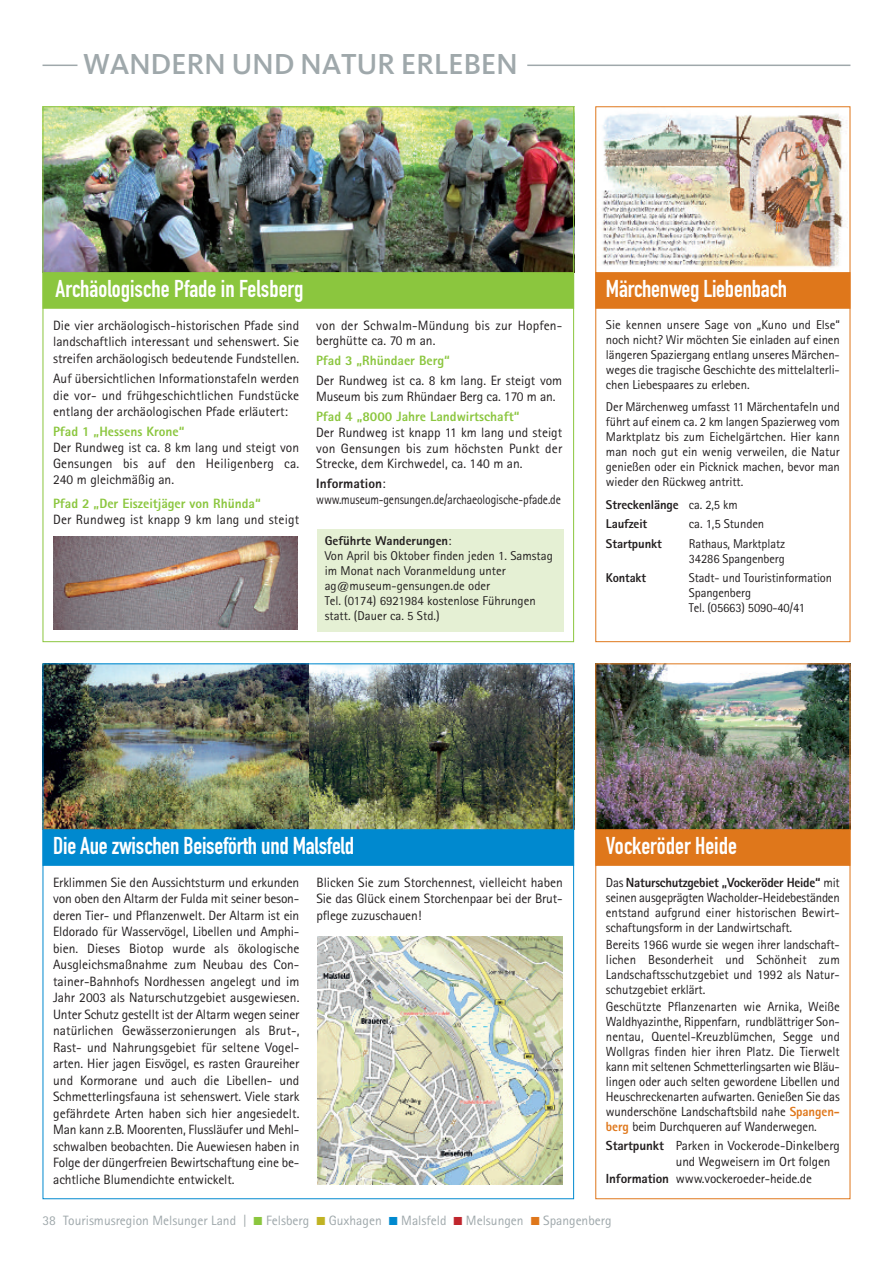
<style>
.page{position:relative;width:893px;height:1263px;background:#fff}
.page>*{position:absolute;margin:0;border:0;box-sizing:border-box;transform-origin:0 0}
.t1{font:500 30px "Kievit OT";letter-spacing:-.01em;color:#9fa8ab}
.t2{font:24px "DIN Engschrift";letter-spacing:-.01em;color:#fff}
.t3{font:13.5px/16.5px "Rotis Sans Serif";color:#231f20;text-align:justify}
.t4{font:800 13.5px "Rotis Sans Serif";color:#8bc63e}
.t5{font:13.5px "Rotis Sans Serif";color:#9fa8ab}
.t6{font:13.2px/15px "Rotis Sans Serif";letter-spacing:-.01em;color:#231f20;text-align:justify}
.t7{font:12.75px/15px "Rotis Sans Serif";letter-spacing:-.01em;color:#231f20}
.t8{font:800 12.75px/19.2px "Rotis Sans Serif";letter-spacing:-.01em;color:#231f20}
.s1{font-weight:800}
.s2{font-weight:400}
.s3{font-weight:800;color:#df771b}
</style>
<div class="page">
<img style="left:309px;top:665px;width:263px;height:164px">
<img style="left:45px;top:665px;width:264px;height:164px">
<div style="left:43px;top:830px;width:530px;height:35px;background:#0089cf"></div>
<div style="left:43px;top:829px;width:531px;height:37px;border:1px solid #0089cf"></div>
<div style="left:317px;top:529px;width:247px;height:103px;background:#e5f0d4"></div>
<img style="left:45px;top:108px;width:527px;height:164px">
<div style="left:43px;top:273px;width:530px;height:35px;background:#8bc63e"></div>
<div style="left:43px;top:272px;width:531px;height:37px;border:1px solid #8bc63e"></div>
<img style="left:317px;top:936px;width:245px;height:248px">
<img style="left:53px;top:537px;width:245px;height:93px">
<img style="left:602px;top:113px;width:246px;height:155px">
<div style="left:595px;top:106px;width:255px;height:536px;border:1px solid #df771b"></div>
<div style="left:596px;top:273px;width:253px;height:35px;background:#df771b"></div>
<div style="left:595px;top:272px;width:255px;height:37px;border:1px solid #df771b"></div>
<img style="left:597px;top:665px;width:251px;height:164px">
<div style="left:595px;top:663px;width:255px;height:536px;border:1px solid #df771b"></div>
<div style="left:596px;top:830px;width:253px;height:35px;background:#df771b"></div>
<div style="left:595px;top:829px;width:255px;height:37px;border:1px solid #df771b"></div>
<hr style="left:43px;top:65px;width:34px;height:1px;background:#9fa8ab">
<hr style="left:527px;top:65px;width:323px;height:1px;background:#9fa8ab">
<h1 class="t1" style="left:83px;top:46px;width:436px">WANDERN UND NATUR ERLEBEN</h1>
<h2 class="t2" style="left:56px;top:280px;width:249px">Archäologische Pfade in Felsberg</h2>
<p class="t3" style="left:53px;top:318px;width:248px">Die vier archäologisch-historischen Pfade sind landschaftlich interessant und sehenswert. Sie streifen archäologisch bedeutende Fundstellen.</p>
<p class="t3" style="left:53px;top:372px;width:248px">Auf übersichtlichen Informationstafeln werden die vor- und frühgeschichtlichen Fundstücke entlang der archäologischen Pfade erläutert:</p>
<p class="t4" style="left:53px;top:427px;width:133px">Pfad 1 „Hessens Krone“</p>
<p class="t3" style="left:53px;top:441px;width:248px;line-height:15.8px">Der Rundweg ist ca. 8 km lang und steigt von Gensungen bis auf den Heiligenberg ca.<br>240 m gleichmäßig an.</p>
<p class="t4" style="left:53px;top:499px;width:209px">Pfad 2 „Der Eiszeitjäger von Rhünda“</p>
<p class="t3" style="left:53px;top:512px;width:248px">Der Rundweg ist knapp 9 km lang und steigt</p>
<p class="t3" style="left:316px;top:319px;width:248px;line-height:15.8px">von der Schwalm-Mündung bis zur Hopfen&shy;berghütte ca. 70 m an.</p>
<p class="t4" style="left:316px;top:356px;width:135px">Pfad 3 „Rhündaer Berg“</p>
<p class="t3" style="left:316px;top:374px;width:248px;line-height:15.8px">Der Rundweg ist ca. 8 km lang. Er steigt vom<br>Museum bis zum Rhündaer Berg ca. 170 m an.</p>
<p class="t4" style="left:316px;top:412px;width:205px">Pfad 4 „8000 Jahre Landwirtschaft“</p>
<p class="t3" style="left:316px;top:426px;width:248px;line-height:15.8px">Der Rundweg ist knapp 11 km lang und steigt von Gensungen bis zum höchsten Punkt der Strecke, dem Kirchwedel, ca. 140 m an.</p>
<p class="t3" style="left:316px;top:477px;width:246px;line-height:15.8px"><span class="s1">Information</span>: www.museum-gensungen.de/archaeologische-pfade.de</p>
<p class="t7" style="left:325px;top:534px;width:230px"><span class="s1">Geführte Wanderungen</span>:<br>Von April bis Oktober finden jeden 1. Samstag im Monat nach Voranmeldung unter ag@museum-gensungen.de oder<br>Tel. (0174) 6921984 kostenlose Führungen statt. (Dauer ca. 5 Std.)</p>
<h2 class="t2" style="left:606px;top:280px;width:183px">Märchenweg Liebenbach</h2>
<p class="t7" style="left:606px;top:319px;width:235px;text-align:justify">Sie kennen unsere Sage von „Kuno und Else“ noch nicht? Wir möchten Sie einladen auf einen längeren Spaziergang entlang unseres Märchen&shy;weges die tragische Geschichte des mittelalterli&shy;chen Liebespaares zu erleben.</p>
<p class="t7" style="left:606px;top:400px;width:235px;text-align:justify">Der Märchenweg umfasst 11 Märchentafeln und führt auf einem ca. 2 km langen Spazierweg vom Marktplatz bis zum Eichelgärtchen. Hier kann man noch gut ein wenig verweilen, die Natur genießen oder ein Picknick machen, bevor man wieder den Rückweg antritt.</p>
<p class="t8" style="left:606px;top:496px;width:133px">Streckenlänge <span class="s2">ca. 2,5 km<br></span>Laufzeit</p>
<p class="t7" style="left:689px;top:518px;width:77px">ca. 1,5 Stunden</p>
<p class="t8" style="left:606px;top:535px;width:57px">Startpunkt</p>
<p class="t7" style="left:689px;top:537px;width:98px">Rathaus, Marktplatz<br>34286 Spangenberg</p>
<p class="t8" style="left:606px;top:569px;width:42px">Kontakt</p>
<p class="t7" style="left:689px;top:571px;width:145px">Stadt- und Touristinformation<br>Spangenberg<br>Tel. (05663) 5090-40/41</p>
<h2 class="t2" style="left:53px;top:837px;width:303px">Die Aue zwischen Beiseförth und Malsfeld</h2>
<p class="t3" style="left:53px;top:875px;width:248px">Erklimmen Sie den Aussichtsturm und erkunden von oben den Altarm der Fulda mit seiner beson&shy;deren Tier- und Pflanzenwelt. Der Altarm ist ein Eldorado für Wasservögel, Libellen und Amphi&shy;bien. Dieses Biotop wurde als ökologische Ausgleichsmaßnahme zum Neubau des Con&shy;tainer-Bahnhofs Nordhessen angelegt und im Jahr 2003 als Naturschutzgebiet ausgewiesen.<br>Unter Schutz gestellt ist der Altarm wegen seiner natürlichen Gewässerzonierungen als Brut-, Rast- und Nahrungsgebiet für seltene Vogel&shy;arten. Hier jagen Eisvögel, es rasten Graureiher und Kormorane und auch die Libellen- und Schmetterlingsfauna ist sehenswert. Viele stark gefährdete Arten haben sich hier angesiedelt.<br>Man kann z.B. Moorenten, Flussläufer und Mehl&shy;schwalben beobachten. Die Auewiesen haben in Folge der düngerfreien Bewirtschaftung eine be&shy;achtliche Blumendichte entwickelt.</p>
<p class="t3" style="left:316px;top:875px;width:248px">Blicken Sie zum Storchennest, vielleicht haben Sie das Glück einem Storchenpaar bei der Brut&shy;pflege zuzuschauen!</p>
<h2 class="t2" style="left:606px;top:837px;width:132px">Vockeröder Heide</h2>
<p class="t6" style="left:606px;top:876px;width:235px">Das <span class="s1">Naturschutzgebiet „Vockeröder Heide“</span> mit seinen ausgeprägten Wacholder-Heidebeständen entstand aufgrund einer historischen Bewirt&shy;schaftungsform in der Landwirtschaft.</p>
<p class="t6" style="left:606px;top:938px;width:235px">Bereits 1966 wurde sie wegen ihrer landschaft&shy;lichen Besonderheit und Schönheit zum Landschaftsschutzgebiet und 1992 als Natur&shy;schutzgebiet erklärt.</p>
<p class="t6" style="left:606px;top:1000px;width:235px">Geschützte Pflanzenarten wie Arnika, Weiße Waldhyazinthe, Rippenfarn, rundblättriger Son&shy;nentau, Quentel-Kreuzblümchen, Segge und Wollgras finden hier ihren Platz. Die Tierwelt kann mit seltenen Schmetterlingsarten wie Bläu&shy;lingen oder auch selten gewordene Libellen und Heuschreckenarten aufwarten. Genießen Sie das wunderschöne Landschaftsbild nahe <span class="s3">Spangen&shy;berg</span> beim Durchqueren auf Wanderwegen.</p>
<p class="t6" style="left:676px;top:1139px;width:165px;text-indent:-70px"><span class="s1">Startpunkt</span> Parken in Vockerode-Dinkelberg und Wegweisern im Ort folgen</p>
<p class="t6" style="left:606px;top:1172px;width:207px"><span class="s1">Information</span> www.vockeroeder-heide.de</p>
<p class="t5" style="left:43px;top:1216px;width:206px">38 Tourismusregion Melsunger Land |</p>
<p class="t5" style="left:266px;top:1216px;width:45px">Felsberg</p>
<p class="t5" style="left:329px;top:1216px;width:54px">Guxhagen</p>
<p class="t5" style="left:401px;top:1216px;width:47px">Malsfeld</p>
<p class="t5" style="left:466px;top:1216px;width:59px">Melsungen</p>
<p class="t5" style="left:543px;top:1216px;width:70px">Spangenberg</p>
</div>
